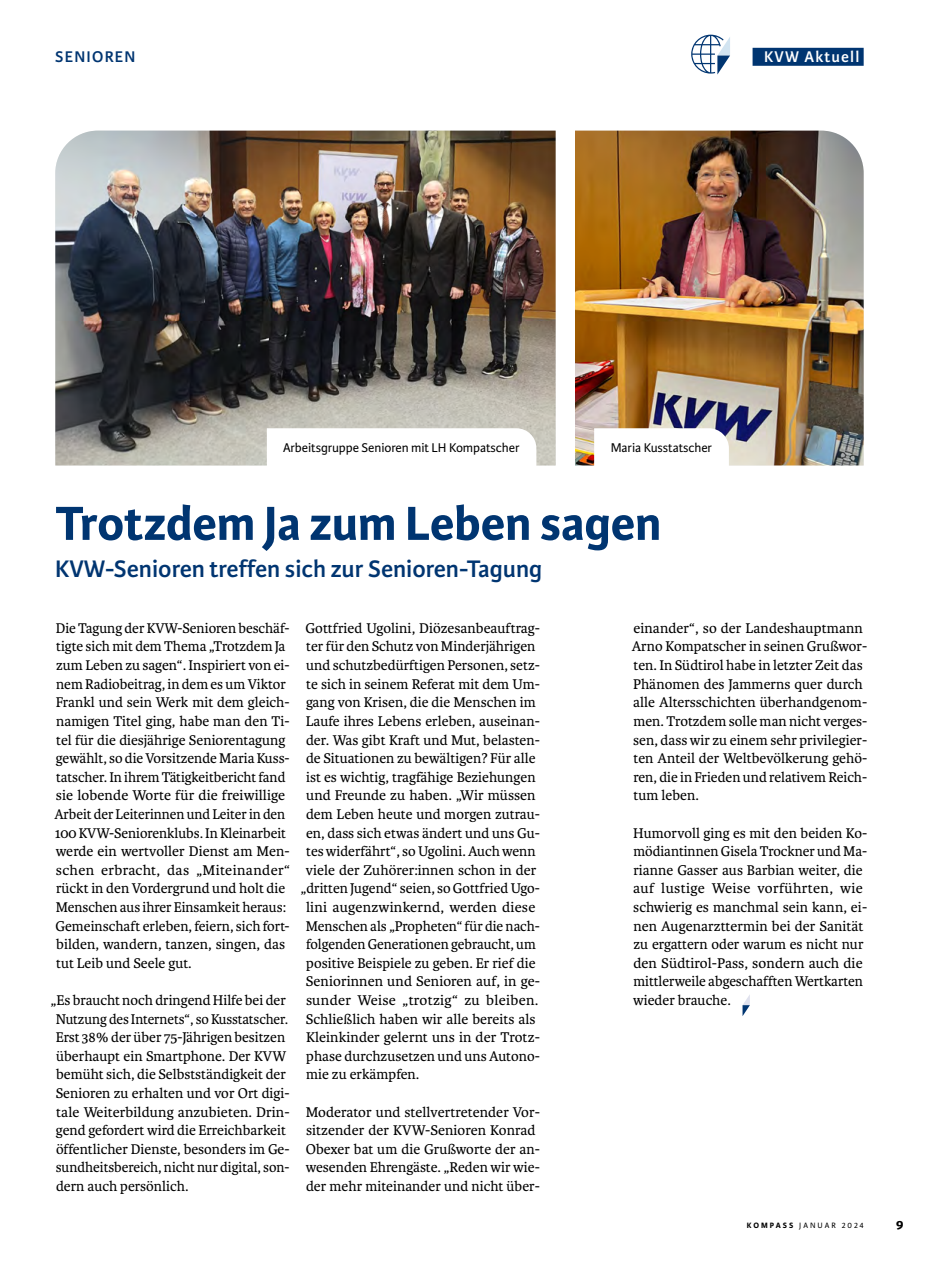
<style>
.page{position:relative;width:936px;height:1263px;background:#fff}
.page>*{position:absolute;margin:0;border:0;box-sizing:border-box;transform-origin:0 0}
.t1{font:700 51px "Karmina Sans";letter-spacing:-.005em;color:#003571}
.t2{font:600 25.5px "Karmina Sans";color:#003571}
.t3{font:600 16.5px "Karmina Sans";letter-spacing:.075em;color:#fff}
.t4{font:600 16.5px "Karmina Sans";letter-spacing:.075em;color:#003571}
.t5{font:15px/18.6px "Karmina";color:#000}
.t6{font:13.5px "Karmina Sans";letter-spacing:-.005em;color:#000}
.t7{font:700 13.5px "Karmina Sans";color:#000;scale:1.1 1}
.t8{font:8.25px "Karmina Sans";letter-spacing:.245em;color:#000}
.s1{font-weight:700}
</style>
<div class="page">
<img style="left:55px;top:131px;width:500px;height:334px">
<img style="left:575px;top:131px;width:288px;height:334px">
<svg style="left:742px;top:996px;width:7px;height:20px"></svg>
<svg style="left:267px;top:428px;width:269px;height:37px"></svg>
<svg style="left:594px;top:428px;width:134px;height:38px"></svg>
<div style="left:752px;top:48px;width:111px;height:18px;background:#003571"></div>
<svg style="left:691px;top:35px;width:39px;height:40px"></svg>
<p class="t4" style="left:55px;top:47px;width:81px">SENIOREN</p>
<p class="t3" style="left:764px;top:47px;width:97px">KVW Aktuell</p>
<p class="t6" style="left:283px;top:440px;width:238px">Arbeitsgruppe Senioren mit LH Kompatscher</p>
<p class="t6" style="left:610px;top:440px;width:103px">Maria Kusstatscher</p>
<h1 class="t1" style="left:55px;top:494px;width:607px">Trotzdem Ja zum Leben sagen</h1>
<h2 class="t2" style="left:55px;top:554px;width:488px">KVW-Senioren treffen sich zur Senioren-Tagung</h2>
<p class="t5" style="left:54px;top:619px;width:237px">Die Tagung der KVW-Senioren beschäf&shy;tigte sich mit dem Thema „Trotzdem Ja zum Leben zu sagen“. Inspiriert von ei&shy;nem Radiobeitrag, in dem es um Viktor Frankl und sein Werk mit dem gleich&shy;namigen Titel ging, habe man den Ti&shy;tel für die diesjährige Seniorentagung gewählt, so die Vorsitzende Maria Kuss&shy;tatscher. In ihrem Tätigkeitbericht fand sie lobende Worte für die freiwillige Arbeit der Leiterinnen und Leiter in den 100 KVW-Seniorenklubs. In Kleinarbeit werde ein wertvoller Dienst am Men&shy;schen erbracht, das „Miteinander“ rückt in den Vordergrund und holt die Menschen aus ihrer Einsamkeit heraus:<br>Gemeinschaft erleben, feiern, sich fort&shy;bilden, wandern, tanzen, singen, das tut Leib und Seele gut.</p>
<p class="t5" style="left:56px;top:991px;width:235px;text-indent:-5px">„Es braucht noch dringend Hilfe bei der Nutzung des Internets“, so Kusstatscher.<br>Erst 38% der über 75-Jährigen besitzen überhaupt ein Smartphone. Der KVW bemüht sich, die Selbstständigkeit der Senioren zu erhalten und vor Ort digi&shy;tale Weiterbildung anzubieten. Drin&shy;gend gefordert wird die Erreichbarkeit öffentlicher Dienste, besonders im Ge&shy;sundheitsbereich, nicht nur digital, son&shy;dern auch persönlich.</p>
<p class="t5" style="left:305px;top:619px;width:236px">Gottfried Ugolini, Diözesanbeauftrag-</p>
<p class="t5" style="left:306px;top:637px;width:231px">ter für den Schutz von Minderjährigen</p>
<p class="t5" style="left:306px;top:656px;width:235px">und schutzbedürftigen Personen, setz-</p>
<p class="t5" style="left:306px;top:675px;width:235px">te sich in seinem Referat mit dem Um-</p>
<p class="t5" style="left:306px;top:693px;width:231px">gang von Krisen, die die Menschen im</p>
<p class="t5" style="left:306px;top:712px;width:235px">Laufe ihres Lebens erleben, auseinan-</p>
<p class="t5" style="left:306px;top:730px;width:235px">der. Was gibt Kraft und Mut, belasten-</p>
<p class="t5" style="left:306px;top:749px;width:231px">de Situationen zu bewältigen? Für alle</p>
<p class="t5" style="left:306px;top:768px;width:231px">ist es wichtig, tragfähige Beziehungen</p>
<p class="t5" style="left:306px;top:786px;width:231px">und Freunde zu haben. „Wir müssen</p>
<p class="t5" style="left:306px;top:805px;width:235px">dem Leben heute und morgen zutrau-</p>
<p class="t5" style="left:306px;top:823px;width:235px">en, dass sich etwas ändert und uns Gu-</p>
<p class="t5" style="left:306px;top:842px;width:231px">tes widerfährt“, so Ugolini. Auch wenn</p>
<p class="t5" style="left:306px;top:861px;width:232px">viele der Zuhörer:innen schon in der</p>
<p class="t5" style="left:300px;top:879px;width:241px">„dritten Jugend“ seien, so Gottfried Ugo-</p>
<p class="t5" style="left:306px;top:898px;width:231px">lini augenzwinkernd, werden diese</p>
<p class="t5" style="left:306px;top:916px;width:235px">Menschen als „Propheten“ für die nach-</p>
<p class="t5" style="left:306px;top:935px;width:231px">folgenden Generationen gebraucht, um</p>
<p class="t5" style="left:306px;top:954px;width:231px">positive Beispiele zu geben. Er rief die</p>
<p class="t5" style="left:306px;top:972px;width:235px">Seniorinnen und Senioren auf, in ge-</p>
<p class="t5" style="left:306px;top:991px;width:234px">sunder Weise „trotzig“ zu bleiben.</p>
<p class="t5" style="left:306px;top:1009px;width:231px">Schließlich haben wir alle bereits als</p>
<p class="t5" style="left:306px;top:1028px;width:235px">Kleinkinder gelernt uns in der Trotz-</p>
<p class="t5" style="left:306px;top:1047px;width:235px">phase durchzusetzen und uns Autono-</p>
<p class="t5" style="left:306px;top:1065px;width:115px">mie zu erkämpfen.</p>
<p class="t5" style="left:306px;top:1102px;width:236px">Moderator und stellvertretender Vor&shy;sitzender der KVW-Senioren Konrad Obexer bat um die Grußworte der an&shy;wesenden Ehrengäste. „Reden wir wie&shy;der mehr miteinander und nicht über-</p>
<p class="t5" style="left:631px;top:619px;width:237px">einander“, so der Landeshauptmann Arno Kompatscher in seinen Grußwor&shy;ten. In Südtirol habe in letzter Zeit das Phänomen des Jammerns quer durch alle Altersschichten überhandgenom&shy;men. Trotzdem solle man nicht verges&shy;sen, dass wir zu einem sehr privilegier&shy;ten Anteil der Weltbevölkerung gehö&shy;ren, die in Frieden und relativem Reich&shy;tum leben.</p>
<p class="t5" style="left:633px;top:823px;width:235px">Humorvoll ging es mit den beiden Ko&shy;mödiantinnen Gisela Trockner und Ma&shy;rianne Gasser aus Barbian weiter, die auf lustige Weise vorführten, wie schwierig es manchmal sein kann, ei&shy;nen Augenarzttermin bei der Sanität zu ergattern oder warum es nicht nur den Südtirol-Pass, sondern auch die mittlerweile abgeschafften Wertkarten wieder brauche.</p>
<p class="t8" style="left:746px;top:1221px;width:118px"><span class="s1">KOMPASS</span> JANUAR 2024</p>
<p class="t7" style="left:895px;top:1216px;width:9px">9</p>
</div>
